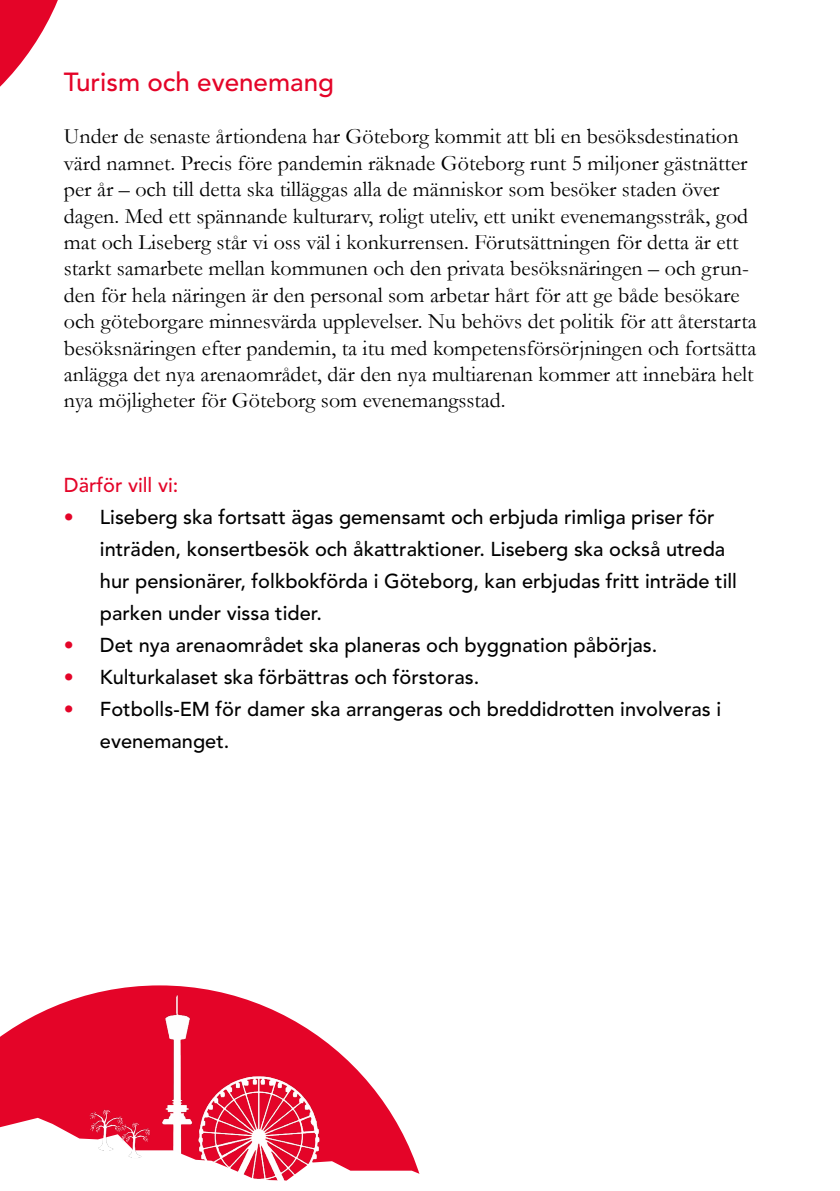
<style>
.page{position:relative;width:840px;height:1191px;background:#fff}
.page>*{position:absolute;margin:0;border:0;box-sizing:border-box;transform-origin:0 0}
.t1{font:500 26px "Avenir LT Pro";color:#e40428}
.t2{font:22px/26.4px "Garamond";color:#000}
.t3{font:500 20px/32px "Avenir LT Pro";color:#000}
.t4{font:500 20px "Avenir LT Pro";color:#e40428}
.s1{color:#e40428}
</style>
<div class="page">
<svg style="left:0;top:0;width:58px;height:87px"></svg>
<svg style="left:105px;top:985px;width:289px;height:132px"></svg>
<img style="left:0;top:991px;width:380px;height:126px">
<svg style="left:0;top:1117px;width:420px;height:64px"></svg>
<img style="left:78px;top:1109px;width:56px;height:42px">
<img style="left:111px;top:1122px;width:48px;height:36px">
<p class="t1" style="left:64px;top:66px;width:272px">Turism och evenemang</p>
<p class="t2" style="left:64px;top:123px;width:694px">Under de senaste årtiondena har Göteborg kommit att bli en besöksdestination värd namnet. Precis före pandemin räknade Göteborg runt 5 miljoner gästnätter per år – och till detta ska tilläggas alla de människor som besöker staden över dagen. Med ett spännande kulturarv, roligt uteliv, ett unikt evenemangsstråk, god mat och Liseberg står vi oss väl i konkurrensen. Förutsättningen för detta är ett starkt samarbete mellan kommunen och den privata besöksnäringen – och grun&shy;den för hela näringen är den personal som arbetar hårt för att ge både besökare och göteborgare minnesvärda upplevelser. Nu behövs det politik för att återstarta besöksnäringen efter pandemin, ta itu med kompetensförsörjningen och fortsätta anlägga det nya arenaområdet, där den nya multiarenan kommer att innebära helt nya möjligheter för Göteborg som evenemangsstad.</p>
<p class="t4" style="left:64px;top:473px;width:116px">Därför vill vi:</p>
<p class="t3" style="left:100px;top:502px;width:638px;text-indent:-36px"><span class="s1">•</span> Liseberg ska fortsatt ägas gemensamt och erbjuda rimliga priser för inträden, konsertbesök och åkattraktioner. Liseberg ska också utreda hur pensionärer, folkbokförda i Göteborg, kan erbjudas fritt inträde till parken under vissa tider.</p>
<p class="t3" style="left:64px;top:630px;width:594px"><span class="s1">•</span> Det nya arenaområdet ska planeras och byggnation påbörjas.</p>
<p class="t3" style="left:64px;top:662px;width:417px"><span class="s1">•</span> Kulturkalaset ska förbättras och förstoras.</p>
<p class="t3" style="left:100px;top:694px;width:622px;text-indent:-36px"><span class="s1">•</span> Fotbolls-EM för damer ska arrangeras och breddidrotten involveras i evenemanget.</p>
</div>
